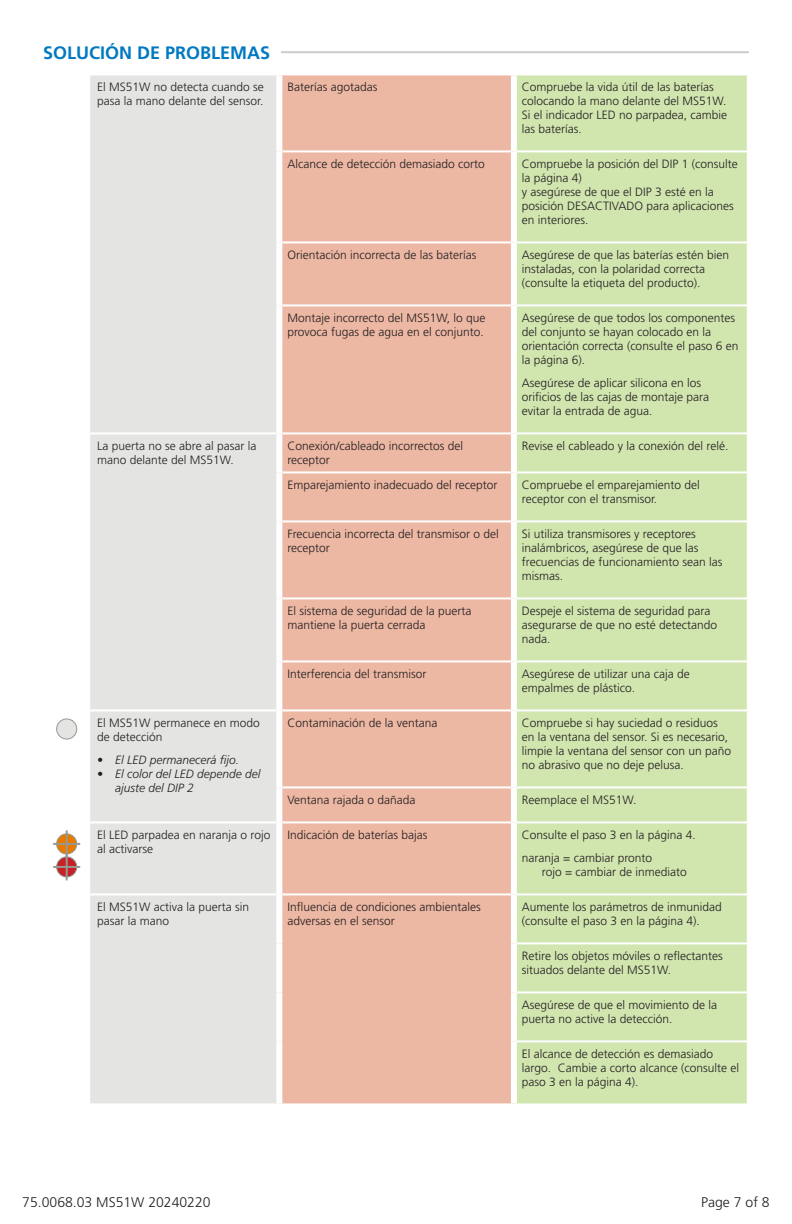
<style>
.page{position:relative;width:792px;height:1224px;background:#fff}
.page>*{position:absolute;margin:0;border:0;box-sizing:border-box;transform-origin:0 0}
.t1{font:700 18px "Frutiger LT Std";color:#0079c2}
.t2{font:300 14px "Frutiger LT Std";color:#231f20}
.t3{font:300 12px/14px "Frutiger LT Std";color:#231f20}
.t4{font:italic 300 12px/14px "Frutiger LT Std";color:#231f20}
</style>
<div class="page">
<hr style="left:43px;top:51px;width:706px;height:2px;background:#969991">
<div style="left:43px;top:43px;width:238px;height:18px;background:#fff"></div>
<div style="left:90px;top:75px;width:186px;height:1028px;background:#e4e5e3"></div>
<div style="left:282px;top:75px;width:229px;height:1028px;background:#ecb7a3"></div>
<div style="left:517px;top:75px;width:230px;height:1028px;background:#d1e5af"></div>
<div style="left:90px;top:711px;width:186px;height:182px;background:#e4e5e3"></div>
<hr style="left:282px;top:150px;width:229px;height:2px;background:#fff">
<hr style="left:517px;top:150px;width:232px;height:2px;background:#fff">
<hr style="left:282px;top:241px;width:229px;height:2px;background:#fff">
<hr style="left:517px;top:241px;width:232px;height:2px;background:#fff">
<hr style="left:282px;top:304px;width:229px;height:2px;background:#fff">
<hr style="left:517px;top:304px;width:232px;height:2px;background:#fff">
<hr style="left:89px;top:432px;width:187px;height:2px;background:#fff">
<hr style="left:282px;top:432px;width:229px;height:2px;background:#fff">
<hr style="left:517px;top:432px;width:232px;height:2px;background:#fff">
<hr style="left:282px;top:471px;width:229px;height:2px;background:#fff">
<hr style="left:517px;top:471px;width:232px;height:2px;background:#fff">
<hr style="left:282px;top:520px;width:229px;height:2px;background:#fff">
<hr style="left:517px;top:520px;width:232px;height:2px;background:#fff">
<hr style="left:282px;top:597px;width:229px;height:2px;background:#fff">
<hr style="left:517px;top:597px;width:232px;height:2px;background:#fff">
<hr style="left:282px;top:660px;width:229px;height:2px;background:#fff">
<hr style="left:517px;top:660px;width:232px;height:2px;background:#fff">
<hr style="left:89px;top:709px;width:187px;height:2px;background:#fff">
<hr style="left:282px;top:709px;width:229px;height:2px;background:#fff">
<hr style="left:517px;top:709px;width:232px;height:2px;background:#fff">
<hr style="left:282px;top:786px;width:229px;height:2px;background:#fff">
<hr style="left:517px;top:786px;width:232px;height:2px;background:#fff">
<hr style="left:89px;top:821px;width:187px;height:2px;background:#fff">
<hr style="left:282px;top:821px;width:229px;height:2px;background:#fff">
<hr style="left:517px;top:821px;width:232px;height:2px;background:#fff">
<hr style="left:89px;top:893px;width:187px;height:2px;background:#fff">
<hr style="left:282px;top:893px;width:229px;height:2px;background:#fff">
<hr style="left:517px;top:893px;width:232px;height:2px;background:#fff">
<hr style="left:517px;top:942px;width:232px;height:2px;background:#fff">
<hr style="left:517px;top:991px;width:232px;height:2px;background:#fff">
<hr style="left:517px;top:1040px;width:232px;height:2px;background:#fff">
<div style="left:57px;top:719px;width:20px;height:20px;background:#e4e5e3;border-radius:50%"></div>
<div style="left:56px;top:718px;width:21px;height:22px;border:1px solid #969991;border-radius:50%"></div>
<svg style="left:57px;top:834px;width:20px;height:20px"></svg>
<div style="left:56px;top:833px;width:21px;height:21px;border:1px solid #969991;border-radius:50%"></div>
<hr style="left:66px;top:830px;width:2px;height:27px;background:#969991">
<hr style="left:53px;top:843px;width:27px;height:2px;background:#969991">
<svg style="left:57px;top:857px;width:20px;height:20px"></svg>
<div style="left:56px;top:856px;width:21px;height:21px;border:1px solid #969991;border-radius:50%"></div>
<hr style="left:66px;top:853px;width:2px;height:27px;background:#969991">
<hr style="left:53px;top:866px;width:27px;height:2px;background:#969991">
<p class="t1" style="left:43px;top:42px;width:229px">SOLUCIÓN DE PROBLEMAS</p>
<p class="t3" style="left:97px;top:80px;width:168px">El MS51W no detecta cuando se pasa la mano delante del sensor.</p>
<p class="t3" style="left:287px;top:80px;width:92px">Baterías agotadas</p>
<p class="t3" style="left:522px;top:80px;width:207px">Compruebe la vida útil de las baterías colocando la mano delante del MS51W.<br>Si el indicador LED no parpadea, cambie las baterías.</p>
<p class="t3" style="left:287px;top:157px;width:199px">Alcance de detección demasiado corto</p>
<p class="t3" style="left:522px;top:157px;width:218px">Compruebe la posición del DIP 1 (consulte la página 4)<br>y asegúrese de que el DIP 3 esté en la posición DESACTIVADO para aplicaciones en interiores.</p>
<p class="t3" style="left:287px;top:248px;width:191px">Orientación incorrecta de las baterías</p>
<p class="t3" style="left:522px;top:248px;width:209px">Asegúrese de que las baterías estén bien instaladas, con la polaridad correcta (consulte la etiqueta del producto).</p>
<p class="t3" style="left:287px;top:311px;width:200px">Montaje incorrecto del MS51W, lo que provoca fugas de agua en el conjunto.</p>
<p class="t3" style="left:522px;top:311px;width:218px">Asegúrese de que todos los componentes del conjunto se hayan colocado en la orientación correcta (consulte el paso 6 en la página 6).</p>
<p class="t3" style="left:522px;top:376px;width:189px">Asegúrese de aplicar silicona en los orificios de las cajas de montaje para evitar la entrada de agua.</p>
<p class="t3" style="left:97px;top:439px;width:161px">La puerta no se abre al pasar la mano delante del MS51W.</p>
<p class="t3" style="left:287px;top:439px;width:177px">Conexión/cableado incorrectos del receptor</p>
<p class="t3" style="left:522px;top:439px;width:208px">Revise el cableado y la conexión del relé.</p>
<p class="t3" style="left:287px;top:478px;width:212px">Emparejamiento inadecuado del receptor</p>
<p class="t3" style="left:522px;top:478px;width:179px">Compruebe el emparejamiento del receptor con el transmisor.</p>
<p class="t3" style="left:287px;top:527px;width:213px">Frecuencia incorrecta del transmisor o del receptor</p>
<p class="t3" style="left:522px;top:527px;width:202px">Si utiliza transmisores y receptores inalámbricos, asegúrese de que las frecuencias de funcionamiento sean las mismas.</p>
<p class="t3" style="left:287px;top:604px;width:186px">El sistema de seguridad de la puerta mantiene la puerta cerrada</p>
<p class="t3" style="left:522px;top:604px;width:197px">Despeje el sistema de seguridad para asegurarse de que no esté detectando nada.</p>
<p class="t3" style="left:287px;top:667px;width:141px">Interferencia del transmisor</p>
<p class="t3" style="left:522px;top:667px;width:169px">Asegúrese de utilizar una caja de empalmes de plástico.</p>
<p class="t3" style="left:97px;top:716px;width:164px">El MS51W permanece en modo de detección</p>
<p class="t4" style="left:97px;top:753px;width:144px">• El LED permanecerá fijo.</p>
<p class="t4" style="left:115px;top:767px;width:147px;text-indent:-18px">• El color del LED depende del ajuste del DIP 2</p>
<p class="t3" style="left:287px;top:716px;width:152px">Contaminación de la ventana</p>
<p class="t3" style="left:522px;top:716px;width:211px">Compruebe si hay suciedad o residuos en la ventana del sensor. Si es necesario, limpie la ventana del sensor con un paño no abrasivo que no deje pelusa.</p>
<p class="t3" style="left:287px;top:793px;width:130px">Ventana rajada o dañada</p>
<p class="t3" style="left:522px;top:793px;width:116px">Reemplace el MS51W.</p>
<p class="t3" style="left:97px;top:828px;width:175px">El LED parpadea en naranja o rojo al activarse</p>
<p class="t3" style="left:287px;top:828px;width:142px">Indicación de baterías bajas</p>
<p class="t3" style="left:522px;top:828px;width:176px">Consulte el paso 3 en la página 4.</p>
<p class="t3" style="left:522px;top:851px;width:132px">naranja = cambiar pronto</p>
<p class="t3" style="left:542px;top:865px;width:146px">rojo = cambiar de inmediato</p>
<p class="t3" style="left:97px;top:900px;width:154px">El MS51W activa la puerta sin pasar la mano</p>
<p class="t3" style="left:287px;top:900px;width:195px">Influencia de condiciones ambientales adversas en el sensor</p>
<p class="t3" style="left:522px;top:900px;width:201px">Aumente los parámetros de inmunidad (consulte el paso 3 en la página 4).</p>
<p class="t3" style="left:522px;top:949px;width:202px">Retire los objetos móviles o reflectantes situados delante del MS51W.</p>
<p class="t3" style="left:522px;top:998px;width:197px">Asegúrese de que el movimiento de la puerta no active la detección.</p>
<p class="t3" style="left:522px;top:1047px;width:219px">El alcance de detección es demasiado largo. Cambie a corto alcance (consulte el paso 3 en la página 4).</p>
<p class="t2" style="left:22px;top:1194px;width:190px">75.0068.03 MS51W 20240220</p>
<p class="t2" style="left:701px;top:1194px;width:70px">Page 7 of 8</p>
</div>
